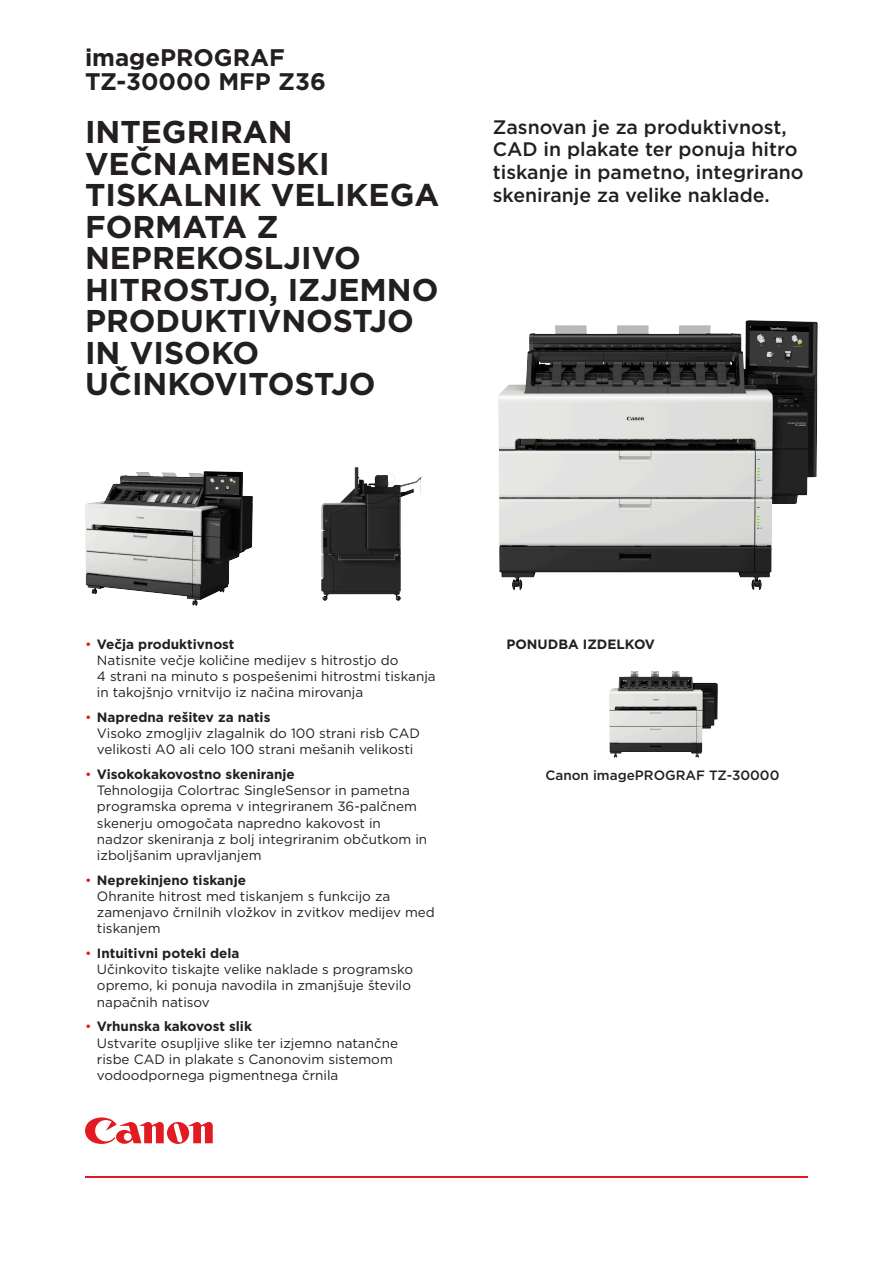
<style>
.page{position:relative;width:893px;height:1263px;background:#fff}
.page>*{position:absolute;margin:0;border:0;box-sizing:border-box;transform-origin:0 0}
.COVER_HEADER_LARGE{font:700 31.5px/31.5px "Gotham";color:#231f20}
.t1{font:700 24px/24px "Gotham";color:#231f20}
.INTRO{font:500 19.5px/22.6px "Gotham";color:#231f20}
.t2{font:13.5px/16.2px "Gotham";color:#231f20}
.SUBHEAD{font:700 13.5px "Gotham";color:#231f20}
.BODY{font:500 13.5px "Gotham";color:#231f20}
.s1{font-weight:400;color:#e21a21}
.s2{color:#e21a21}
.s3{font-weight:700}
</style>
<div class="page">
<svg style="left:85px;top:1117px;width:128px;height:27px"></svg>
<hr style="left:85px;top:1176px;width:723px;height:2px;background:#e21a21">
<img style="left:499px;top:320px;width:318px;height:269px">
<img style="left:322px;top:467px;width:100px;height:134px">
<img style="left:85px;top:471px;width:168px;height:134px">
<img style="left:610px;top:671px;width:107px;height:86px">
<p class="t1" style="left:85px;top:45px;width:242px">imagePROGRAF<br>TZ-30000 MFP Z36</p>
<p class="COVER_HEADER_LARGE" style="left:85px;top:116px;width:356px">INTEGRIRAN<br>VEČNAMENSKI<br>TISKALNIK VELIKEGA<br>FORMATA Z<br>NEPREKOSLJIVO<br>HITROSTJO, IZJEMNO<br>PRODUKTIVNOSTJO<br>IN VISOKO<br>UČINKOVITOSTJO</p>
<p class="INTRO" style="left:493px;top:115px;width:313px">Zasnovan je za produktivnost,<br>CAD in plakate ter ponuja hitro tiskanje in pametno, integrirano skeniranje za velike naklade.</p>
<p class="SUBHEAD" style="left:85px;top:635px;width:151px"><span class="s1">•</span> Večja produktivnost</p>
<p class="SUBHEAD" style="left:506px;top:635px;width:150px">PONUDBA IZDELKOV</p>
<p class="t2" style="left:97px;top:651px;width:340px">Natisnite večje količine medijev s hitrostjo do<br>4 strani na minuto s pospešenimi hitrostmi tiskanja in takojšnjo vrnitvijo iz načina mirovanja</p>
<p class="t2" style="left:97px;top:709px;width:325px;text-indent:-12px"><span class="s2">•</span> <span class="s3">Napredna rešitev za natis<br></span>Visoko zmogljiv zlagalnik do 100 strani risb CAD velikosti A0 ali celo 100 strani mešanih velikosti</p>
<p class="t2" style="left:97px;top:766px;width:332px;text-indent:-12px"><span class="s2">•</span> <span class="s3">Visokokakovostno skeniranje<br></span>Tehnologija Colortrac SingleSensor in pametna programska oprema v integriranem 36-palčnem skenerju omogočata napredno kakovost in nadzor skeniranja z bolj integriranim občutkom in izboljšanim upravljanjem</p>
<p class="t2" style="left:97px;top:871px;width:339px;text-indent:-12px"><span class="s2">•</span> <span class="s3">Neprekinjeno tiskanje<br></span>Ohranite hitrost med tiskanjem s funkcijo za zamenjavo črnilnih vložkov in zvitkov medijev med tiskanjem</p>
<p class="t2" style="left:97px;top:945px;width:318px;text-indent:-12px"><span class="s2">•</span> <span class="s3">Intuitivni poteki dela<br></span>Učinkovito tiskajte velike naklade s programsko opremo, ki ponuja navodila in zmanjšuje število napačnih natisov</p>
<p class="t2" style="left:97px;top:1018px;width:303px;text-indent:-12px"><span class="s2">•</span> <span class="s3">Vrhunska kakovost slik<br></span>Ustvarite osupljive slike ter izjemno natančne risbe CAD in plakate s Canonovim sistemom vodoodpornega pigmentnega črnila</p>
<p class="BODY" style="left:545px;top:766px;width:235px">Canon imagePROGRAF TZ-30000</p>
</div>
